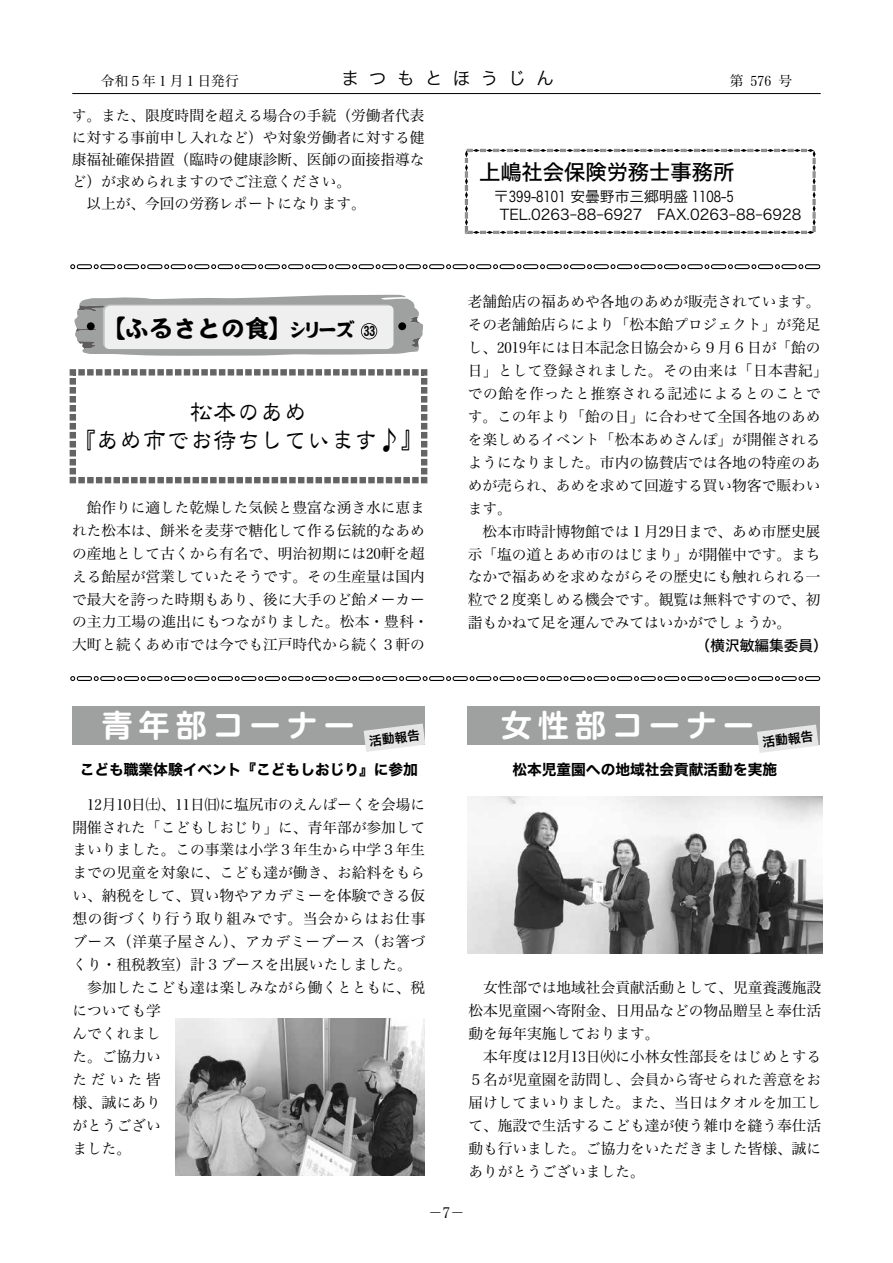
<style>
.page{position:relative;width:893px;height:1263px;background:#fff}
.page>*{position:absolute;margin:0;border:0;box-sizing:border-box;transform-origin:0 0}
.t1{font:700 30.9px "Shin M Go Pr 6 De";letter-spacing:.2em;color:#fff}
.t2{font:27.6px/27.6px "DF Lei Sho Std W5";color:#000;text-align:center;scale:.85 1}
.t3{font:24.45px "DF En Kai Std W8";letter-spacing:-.02em;color:#000}
.t4{font:21.3px "Hira Kaku Std W5";color:#000}
.t5{font:18px "Hira Kaku Pro W3";letter-spacing:.54em;color:#000}
.t6{font:14.7px/23px "Hira Min Std N W3";color:#000}
.t7{font:14.7px/23px "Hira Min Pro W3";color:#000}
.t8{font:14.7px "Hira Kaku Std N W7";color:#000}
.t9{font:14.7px "Hira Kaku Std W3";color:#000}
.t10{font:14.7px "Hira Kaku Pro N W3";color:#000}
.t11{font:14.7px "Hira Kaku Std W5";color:#000}
.t12{font:13.8px "Hira Min Pro W3";color:#000}
.t13{font:12.75px "Hira Kaku Std W6";color:#000}
.s1{font-size:20.25px}
.s2{font-family:"DFHS Gothic Std W7";font-size:14.1px}
</style>
<div class="page">
<svg style="left:465px;top:149px;width:351px;height:85px"></svg>
<hr style="left:72px;top:93px;width:749px;height:1px;background:#000">
<svg style="left:69px;top:369px;width:359px;height:115px"></svg>
<svg style="left:70px;top:676px;width:750px;height:5px"></svg>
<svg style="left:70px;top:264px;width:750px;height:5px"></svg>
<div style="left:467px;top:706px;width:353px;height:38px;background:#9fa0a0"></div>
<div style="left:72px;top:706px;width:353px;height:38px;background:#9fa0a0"></div>
<svg style="left:75px;top:295px;width:348px;height:61px"></svg>
<img style="left:176px;top:1018px;width:248px;height:158px">
<img style="left:468px;top:796px;width:355px;height:158px">
<svg style="left:364px;top:723px;width:61px;height:29px"></svg>
<svg style="left:757px;top:725px;width:62px;height:28px"></svg>
<p class="t12" style="left:101px;top:69px;width:140px">令和５年１月１日発行</p>
<p class="t5" style="left:341px;top:63px;width:215px">まつもとほうじん</p>
<p class="t12" style="left:730px;top:69px;width:64px">第 576 号</p>
<p class="t6" style="left:72px;top:104px;width:354px;line-height:21.9px">す。また、限度時間を超える場合の手続（労働者代表に対する事前申し入れなど）や対象労働者に対する健康福祉確保措置（臨時の健康診断、医師の面接指導など）が求められますのでご注意ください。<br>　以上が、今回の労務レポートになります。</p>
<h3 class="t3" style="left:101px;top:315px;width:276px">【ふるさとの食】<span class="s1">シリーズ</span> <span class="s2">33</span></h3>
<h2 class="t2" style="left:72px;top:398px;width:416px">松本のあめ<br>『あめ市でお待ちしています♪』</h2>
<p class="t7" style="left:72px;top:494px;width:358px">　飴作りに適した乾燥した気候と豊富な湧き水に恵まれた松本は、餅米を麦芽で糖化して作る伝統的なあめの産地として古くから有名で、明治初期には20軒を超える飴屋が営業していたそうです。その生産量は国内で最大を誇った時期もあり、後に大手のど飴メーカーの主力工場の進出にもつながりました。松本・豊科・大町と続くあめ市では今でも江戸時代から続く３軒の</p>
<h3 class="t4" style="left:479px;top:155px;width:257px">上嶋社会保険労務士事務所</h3>
<p class="t10" style="left:494px;top:183px;width:242px">〒399-8101 安曇野市三郷明盛 1108-5</p>
<p class="t9" style="left:500px;top:203px;width:303px">TEL.0263-88-6927　FAX.0263-88-6928</p>
<p class="t7" style="left:468px;top:289px;width:362px">老舗飴店の福あめや各地のあめが販売されています。その老舗飴店らにより「松本飴プロジェクト」が発足し、2019年には日本記念日協会から９月６日が「飴の日」として登録されました。その由来は「日本書紀」での飴を作ったと推察される記述によるとのことです。この年より「飴の日」に合わせて全国各地のあめを楽しめるイベント「松本あめさんぽ」が開催されるようになりました。市内の協賛店では各地の特産のあめが売られ、あめを求めて回遊する買い物客で賑わいます。<br>　松本市時計博物館では１月29日まで、あめ市歴史展示「塩の道とあめ市のはじまり」が開催中です。まちなかで福あめを求めながらその歴史にも触れられる一粒で２度楽しめる機会です。観覧は無料ですので、初詣もかねて足を運んでみてはいかがでしょうか。</p>
<p class="t11" style="left:696px;top:634px;width:134px">（横沢敏編集委員）</p>
<h1 class="t1" style="left:102px;top:700px;width:254px">青年部コーナー</h1>
<h1 class="t1" style="left:501px;top:700px;width:254px">女性部コーナー</h1>
<p class="t8" style="left:80px;top:758px;width:340px">こども職業体験イベント『こどもしおじり』に参加</p>
<p class="t6" style="left:72px;top:792px;width:354px">　12月10日㈯、11日㈰に塩尻市のえんぱーくを会場に開催された「こどもしおじり」に、青年部が参加してまいりました。この事業は小学３年生から中学３年生までの児童を対象に、こども達が働き、お給料をもらい、納税をして、買い物やアカデミーを体験できる仮想の街づくり行う取り組みです。当会からはお仕事ブース（洋菓子屋さん）、アカデミーブース（お箸づくり・租税教室）計 3 ブースを出展いたしました。　参加したこども達は楽しみながら働くとともに、税についても学<br>んでくれまし<br>た。ご協力い<br>ただいた皆<br>様、誠にあり<br>がとうござい<br>ました。</p>
<p class="t13" style="left:368px;top:731px;width:53px;rotate:-7deg">活動報告</p>
<p class="t13" style="left:761px;top:732px;width:53px;rotate:-7deg">活動報告</p>
<p class="t8" style="left:512px;top:758px;width:281px">松本児童園への地域社会貢献活動を実施　</p>
<p class="t6" style="left:468px;top:976px;width:354px">　女性部では地域社会貢献活動として、児童養護施設松本児童園へ寄附金、日用品などの物品贈呈と奉仕活動を毎年実施しております。<br>　本年度は12月13日㈫に小林女性部長をはじめとする<br>５名が児童園を訪問し、会員から寄せられた善意をお届けしてまいりました。また、当日はタオルを加工して、施設で生活するこども達が使う雑巾を縫う奉仕活動も行いました。ご協力をいただきました皆様、誠にありがとうございました。</p>
<p class="t7" style="left:428px;top:1199px;width:38px">－7－</p>
</div>
